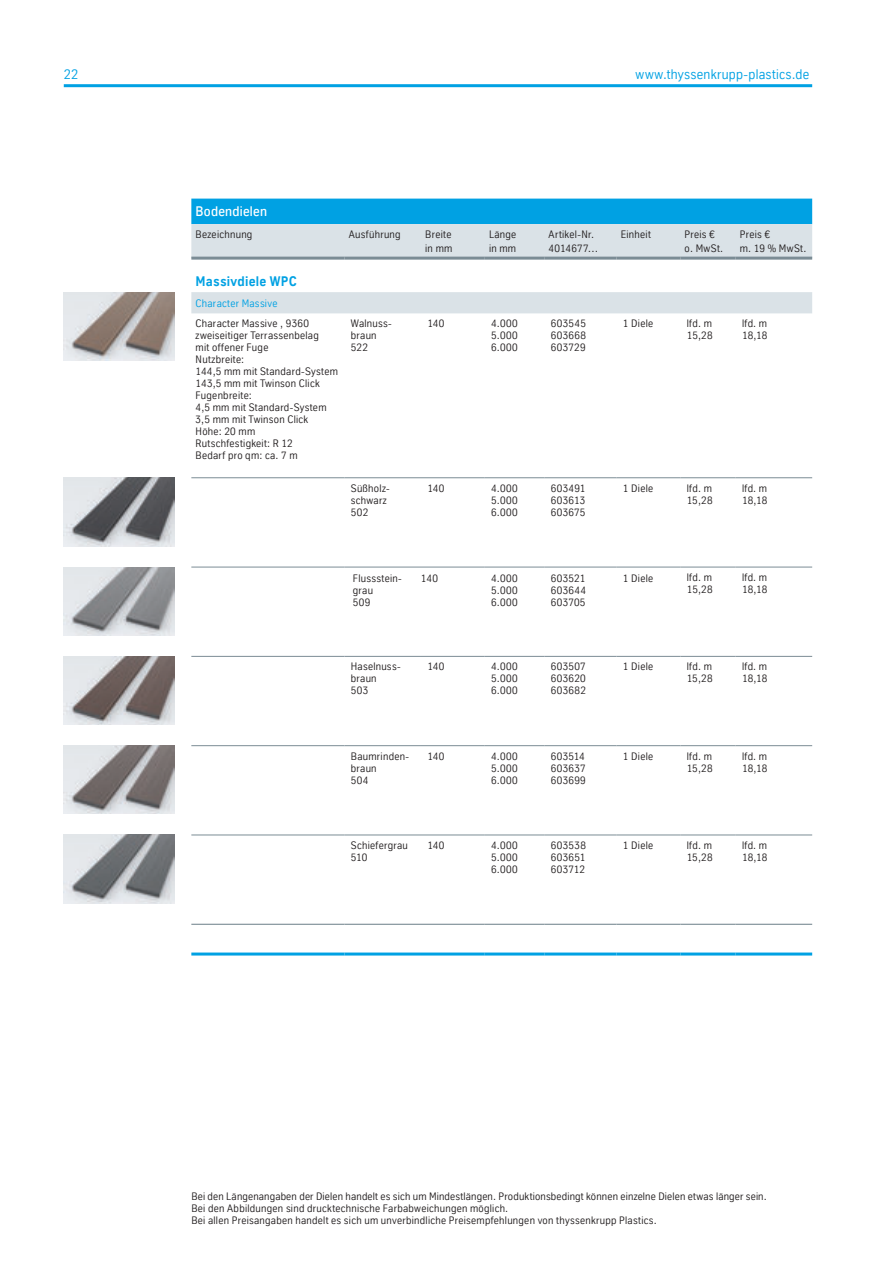
<style>
.page{position:relative;width:893px;height:1263px;background:#fff}
.page>*{position:absolute;margin:0;border:0;box-sizing:border-box;transform-origin:0 0}
.t1{font:13.5px "TK Type";letter-spacing:.02em;color:#00a1e3}
.t2{font:700 13.5px "TK Type";letter-spacing:.02em;color:#00a1e3}
.t3{font:500 13.5px "TK Type";letter-spacing:.015em;color:#fff}
.t4{font:10.5px/12px "TK Type";letter-spacing:.025em;color:#231f20}
.t5{font:10.5px "TK Type";letter-spacing:.025em;color:#00a1e3}
</style>
<div class="page">
<div style="left:191px;top:199px;width:621px;height:25px;background:#00a1e3"></div>
<svg style="left:191px;top:224px;width:621px;height:89px;fill:#dae2e7"></svg>
<hr style="left:191px;top:477px;width:153px;height:1px;background:#7b8c95">
<hr style="left:344px;top:477px;width:77px;height:1px;background:#7b8c95">
<hr style="left:421px;top:477px;width:64px;height:1px;background:#7b8c95">
<hr style="left:485px;top:477px;width:59px;height:1px;background:#7b8c95">
<hr style="left:544px;top:477px;width:73px;height:1px;background:#7b8c95">
<hr style="left:617px;top:477px;width:63px;height:1px;background:#7b8c95">
<hr style="left:191px;top:567px;width:153px;height:1px;background:#7b8c95">
<hr style="left:344px;top:567px;width:77px;height:1px;background:#7b8c95">
<hr style="left:421px;top:567px;width:64px;height:1px;background:#7b8c95">
<hr style="left:485px;top:567px;width:59px;height:1px;background:#7b8c95">
<hr style="left:544px;top:567px;width:73px;height:1px;background:#7b8c95">
<hr style="left:617px;top:567px;width:63px;height:1px;background:#7b8c95">
<hr style="left:617px;top:656px;width:63px;height:1px;background:#7b8c95">
<hr style="left:191px;top:656px;width:153px;height:1px;background:#7b8c95">
<hr style="left:344px;top:656px;width:77px;height:1px;background:#7b8c95">
<hr style="left:421px;top:656px;width:64px;height:1px;background:#7b8c95">
<hr style="left:485px;top:656px;width:59px;height:1px;background:#7b8c95">
<hr style="left:544px;top:656px;width:73px;height:1px;background:#7b8c95">
<hr style="left:191px;top:745px;width:153px;height:1px;background:#7b8c95">
<hr style="left:344px;top:745px;width:77px;height:1px;background:#7b8c95">
<hr style="left:421px;top:745px;width:64px;height:1px;background:#7b8c95">
<hr style="left:485px;top:745px;width:59px;height:1px;background:#7b8c95">
<hr style="left:544px;top:745px;width:73px;height:1px;background:#7b8c95">
<hr style="left:617px;top:745px;width:63px;height:1px;background:#7b8c95">
<hr style="left:191px;top:835px;width:153px;height:1px;background:#7b8c95">
<hr style="left:344px;top:835px;width:77px;height:1px;background:#7b8c95">
<hr style="left:421px;top:835px;width:64px;height:1px;background:#7b8c95">
<hr style="left:485px;top:835px;width:59px;height:1px;background:#7b8c95">
<hr style="left:544px;top:835px;width:73px;height:1px;background:#7b8c95">
<hr style="left:617px;top:835px;width:63px;height:1px;background:#7b8c95">
<hr style="left:680px;top:477px;width:56px;height:1px;background:#7b8c95">
<hr style="left:736px;top:477px;width:76px;height:1px;background:#7b8c95">
<hr style="left:680px;top:567px;width:56px;height:1px;background:#7b8c95">
<hr style="left:736px;top:567px;width:76px;height:1px;background:#7b8c95">
<hr style="left:680px;top:656px;width:56px;height:1px;background:#7b8c95">
<hr style="left:736px;top:656px;width:76px;height:1px;background:#7b8c95">
<hr style="left:680px;top:745px;width:56px;height:1px;background:#7b8c95">
<hr style="left:736px;top:745px;width:76px;height:1px;background:#7b8c95">
<hr style="left:680px;top:835px;width:56px;height:1px;background:#7b8c95">
<hr style="left:736px;top:835px;width:76px;height:1px;background:#7b8c95">
<hr style="left:191px;top:952px;width:153px;height:3px;background:#00a1e3">
<hr style="left:344px;top:952px;width:77px;height:3px;background:#00a1e3">
<hr style="left:421px;top:952px;width:64px;height:3px;background:#00a1e3">
<hr style="left:485px;top:952px;width:59px;height:3px;background:#00a1e3">
<hr style="left:544px;top:952px;width:73px;height:3px;background:#00a1e3">
<hr style="left:617px;top:952px;width:63px;height:3px;background:#00a1e3">
<hr style="left:680px;top:952px;width:56px;height:3px;background:#00a1e3">
<hr style="left:736px;top:952px;width:76px;height:3px;background:#00a1e3">
<hr style="left:191px;top:924px;width:153px;height:1px;background:#7b8c95">
<hr style="left:344px;top:924px;width:77px;height:1px;background:#7b8c95">
<hr style="left:421px;top:924px;width:64px;height:1px;background:#7b8c95">
<hr style="left:485px;top:924px;width:59px;height:1px;background:#7b8c95">
<hr style="left:544px;top:924px;width:73px;height:1px;background:#7b8c95">
<hr style="left:617px;top:924px;width:63px;height:1px;background:#7b8c95">
<hr style="left:191px;top:257px;width:153px;height:3px;background:#7b8c95">
<hr style="left:344px;top:257px;width:77px;height:3px;background:#7b8c95">
<hr style="left:421px;top:257px;width:64px;height:3px;background:#7b8c95">
<hr style="left:485px;top:257px;width:59px;height:3px;background:#7b8c95">
<hr style="left:544px;top:257px;width:73px;height:3px;background:#7b8c95">
<hr style="left:617px;top:257px;width:63px;height:3px;background:#7b8c95">
<hr style="left:680px;top:257px;width:56px;height:3px;background:#7b8c95">
<hr style="left:736px;top:257px;width:76px;height:3px;background:#7b8c95">
<hr style="left:680px;top:924px;width:56px;height:1px;background:#7b8c95">
<hr style="left:736px;top:924px;width:76px;height:1px;background:#7b8c95">
<img style="left:64px;top:292px;width:110px;height:68px">
<img style="left:64px;top:478px;width:110px;height:68px">
<img style="left:64px;top:567px;width:110px;height:68px">
<img style="left:64px;top:656px;width:110px;height:69px">
<img style="left:64px;top:746px;width:110px;height:68px">
<img style="left:64px;top:835px;width:110px;height:68px">
<hr style="left:64px;top:84px;width:748px;height:3px;background:#00a1e3">
<p class="t1" style="left:64px;top:69px;width:16px">22</p>
<p class="t1" style="left:636px;top:69px;width:175px">www.thyssenkrupp-plastics.de</p>
<p class="t3" style="left:196px;top:204px;width:73px">Bodendielen</p>
<p class="t4" style="left:196px;top:229px;width:58px">Bezeichnung</p>
<p class="t4" style="left:349px;top:229px;width:54px">Ausführung</p>
<p class="t4" style="left:425px;top:229px;width:29px;line-height:13.5px">Breite in mm</p>
<p class="t4" style="left:489px;top:229px;width:29px;line-height:13.5px">Länge in mm</p>
<p class="t4" style="left:548px;top:229px;width:51px;line-height:13.5px">Artikel-Nr.<br>4014677…</p>
<p class="t4" style="left:621px;top:229px;width:32px">Einheit</p>
<p class="t4" style="left:685px;top:229px;width:40px;line-height:13.5px">Preis € o. MwSt.</p>
<p class="t4" style="left:740px;top:229px;width:68px;line-height:13.5px">Preis €<br>m. 19 % MwSt.</p>
<p class="t2" style="left:196px;top:273px;width:103px">Massivdiele WPC</p>
<p class="t5" style="left:196px;top:299px;width:83px">Character Massive</p>
<p class="t4" style="left:196px;top:319px;width:144px">Character Massive , 9360 zweiseitiger Terrassenbelag<br>mit offener Fuge<br>Nutzbreite:<br>144,5 mm mit Standard-System<br>143,5 mm mit Twinson Click<br>Fugenbreite:<br>4,5 mm mit Standard-System<br>3,5 mm mit Twinson Click<br>Höhe: 20 mm<br>Rutschfestigkeit: R 12<br>Bedarf pro qm: ca. 7 m</p>
<p class="t4" style="left:351px;top:319px;width:42px">Walnuss&shy;braun<br>522</p>
<p class="t4" style="left:427px;top:319px;width:18px">140</p>
<p class="t4" style="left:491px;top:319px;width:28px;text-align:justify">4.000<br>5.000<br>6.000</p>
<p class="t4" style="left:551px;top:319px;width:37px;text-align:justify">603545<br>603668<br>603729</p>
<p class="t4" style="left:623px;top:319px;width:32px">1 Diele</p>
<p class="t4" style="left:687px;top:319px;width:27px">lfd. m<br>15,28</p>
<p class="t4" style="left:742px;top:319px;width:27px">lfd. m<br>18,18</p>
<p class="t4" style="left:351px;top:483px;width:40px">Süßholz&shy;schwarz<br>502</p>
<p class="t4" style="left:427px;top:483px;width:18px">140</p>
<p class="t4" style="left:491px;top:483px;width:28px;text-align:justify">4.000<br>5.000<br>6.000</p>
<p class="t4" style="left:551px;top:483px;width:36px;text-align:justify">603491<br>603613<br>603675</p>
<p class="t4" style="left:623px;top:483px;width:32px">1 Diele</p>
<p class="t4" style="left:687px;top:483px;width:27px">lfd. m<br>15,28</p>
<p class="t4" style="left:742px;top:483px;width:27px">lfd. m<br>18,18</p>
<p class="t4" style="left:353px;top:573px;width:50px">Flussstein&shy;grau<br>509</p>
<p class="t4" style="left:421px;top:573px;width:18px">140</p>
<p class="t4" style="left:491px;top:573px;width:28px;text-align:justify">4.000<br>5.000<br>6.000</p>
<p class="t4" style="left:551px;top:573px;width:37px;text-align:justify">603521<br>603644<br>603705</p>
<p class="t4" style="left:623px;top:573px;width:32px">1 Diele</p>
<p class="t4" style="left:687px;top:572px;width:27px">lfd. m<br>15,28</p>
<p class="t4" style="left:742px;top:572px;width:27px">lfd. m<br>18,18</p>
<p class="t4" style="left:351px;top:662px;width:51px">Haselnuss&shy;braun<br>503</p>
<p class="t4" style="left:427px;top:662px;width:18px">140</p>
<p class="t4" style="left:491px;top:662px;width:28px;text-align:justify">4.000<br>5.000<br>6.000</p>
<p class="t4" style="left:551px;top:662px;width:37px;text-align:justify">603507<br>603620<br>603682</p>
<p class="t4" style="left:623px;top:662px;width:32px">1 Diele</p>
<p class="t4" style="left:687px;top:662px;width:27px">lfd. m<br>15,28</p>
<p class="t4" style="left:742px;top:662px;width:27px">lfd. m<br>18,18</p>
<p class="t4" style="left:351px;top:751px;width:60px">Baumrinden&shy;braun<br>504</p>
<p class="t4" style="left:427px;top:751px;width:18px">140</p>
<p class="t4" style="left:491px;top:751px;width:28px;text-align:justify">4.000<br>5.000<br>6.000</p>
<p class="t4" style="left:551px;top:751px;width:37px;text-align:justify">603514<br>603637<br>603699</p>
<p class="t4" style="left:623px;top:751px;width:32px">1 Diele</p>
<p class="t4" style="left:687px;top:751px;width:27px">lfd. m<br>15,28</p>
<p class="t4" style="left:742px;top:751px;width:27px">lfd. m<br>18,18</p>
<p class="t4" style="left:351px;top:840px;width:59px">Schiefergrau<br>510</p>
<p class="t4" style="left:427px;top:840px;width:18px">140</p>
<p class="t4" style="left:491px;top:840px;width:28px;text-align:justify">4.000<br>5.000<br>6.000</p>
<p class="t4" style="left:551px;top:840px;width:37px;text-align:justify">603538<br>603651<br>603712</p>
<p class="t4" style="left:623px;top:840px;width:32px">1 Diele</p>
<p class="t4" style="left:687px;top:840px;width:27px">lfd. m<br>15,28</p>
<p class="t4" style="left:742px;top:840px;width:27px">lfd. m<br>18,18</p>
<p class="t4" style="left:191px;top:1191px;width:577px">Bei den Längenangaben der Dielen handelt es sich um Mindestlängen. Produktionsbedingt können einzelne Dielen etwas länger sein.<br>Bei den Abbildungen sind drucktechnische Farbabweichungen möglich.<br>Bei allen Preisangaben handelt es sich um unverbindliche Preisempfehlungen von thyssenkrupp Plastics.</p>
</div>
